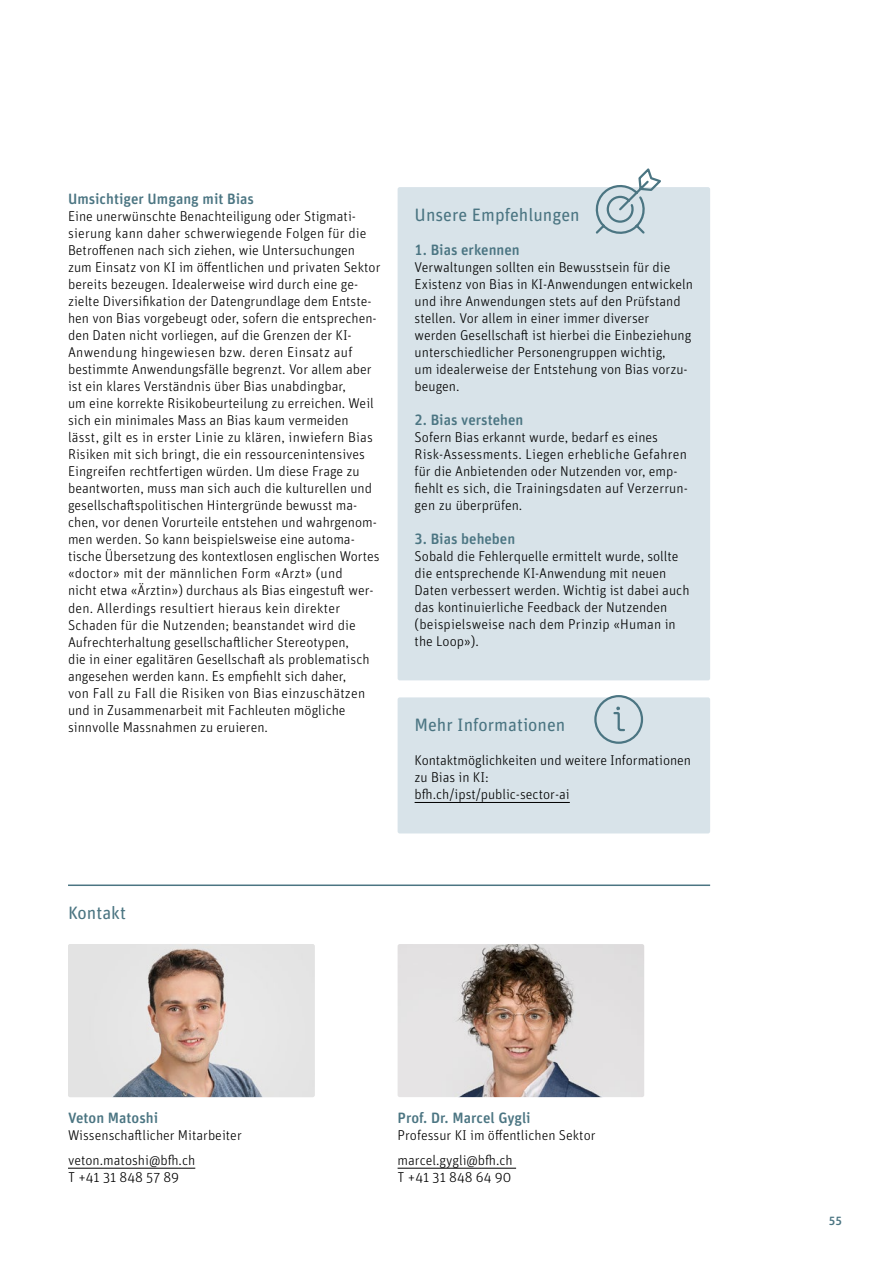
<style>
.page{position:relative;width:893px;height:1263px;background:#fff}
.page>*{position:absolute;margin:0;border:0;box-sizing:border-box;transform-origin:0 0}
.t1{font:18px "Unit Rounded Pro";color:#4b7582}
.t2{font:500 15px "Unit Rounded Pro";color:#4b7582}
.t3{font:300 14.25px/17px "Unit Rounded Pro";color:#000}
.t4{font:500 12px "Unit Rounded Pro";color:#4b7582}
</style>
<div class="page">
<div style="left:398px;top:697px;width:312px;height:136px;background:#d8e3e9;border-radius:2px"></div>
<hr style="left:415px;top:802px;width:155px;height:1px;background:#000">
<svg style="left:593px;top:695px;width:51px;height:49px"></svg>
<div style="left:398px;top:187px;width:312px;height:493px;background:#d8e3e9;border-radius:2px"></div>
<svg style="left:595px;top:168px;width:66px;height:66px"></svg>
<hr style="left:68px;top:884px;width:642px;height:2px;background:#4b7582">
<hr style="left:68px;top:1168px;width:127px;height:1px;background:#000">
<hr style="left:398px;top:1168px;width:118px;height:1px;background:#000">
<img style="left:398px;top:944px;width:246px;height:153px">
<img style="left:68px;top:944px;width:247px;height:153px">
<p class="t2" style="left:68px;top:188px;width:187px">Umsichtiger Umgang mit Bias</p>
<p class="t3" style="left:68px;top:207px;width:314px">Eine unerwünschte Benachteiligung oder Stigmati&shy;sierung kann daher schwerwiegende Folgen für die Betroffenen nach sich ziehen, wie Untersuchungen zum Einsatz von KI im öffentlichen und privaten Sektor bereits bezeugen. Idealerweise wird durch eine ge&shy;zielte Diversifikation der Datengrundlage dem Entste&shy;hen von Bias vorgebeugt oder, sofern die entsprechen&shy;den Daten nicht vorliegen, auf die Grenzen der KI-- Anwendung hingewiesen bzw. deren Einsatz auf bestimmte Anwendungsfälle begrenzt. Vor allem aber ist ein klares Verständnis über Bias unabdingbar,<br>um eine korrekte Risikobeurteilung zu erreichen. Weil sich ein minimales Mass an Bias kaum vermeiden lässt, gilt es in erster Linie zu klären, inwiefern Bias Risiken mit sich bringt, die ein ressourcenintensives Eingreifen rechtfertigen würden. Um diese Frage zu beantworten, muss man sich auch die kulturellen und gesellschaftspolitischen Hintergründe bewusst ma&shy;chen, vor denen Vorurteile entstehen und wahrgenom&shy;men werden. So kann beispielsweise eine automa&shy;tische Übersetzung des kontextlosen englischen Wortes «doctor» mit der männlichen Form «Arzt» (und<br>nicht etwa «Ärztin») durchaus als Bias eingestuft wer&shy;den. Allerdings resultiert hieraus kein direkter Schaden für die Nutzenden; beanstandet wird die Aufrechterhaltung gesellschaftlicher Stereotypen,<br>die in einer egalitären Gesellschaft als problematisch angesehen werden kann. Es empfiehlt sich daher,<br>von Fall zu Fall die Risiken von Bias einzuschätzen und in Zusammenarbeit mit Fachleuten mögliche sinnvolle Massnahmen zu eruieren.</p>
<p class="t1" style="left:415px;top:202px;width:167px">Unsere Empfehlungen</p>
<p class="t2" style="left:415px;top:239px;width:107px">1. Bias erkennen</p>
<p class="t3" style="left:415px;top:258px;width:280px">Verwaltungen sollten ein Bewusstsein für die Existenz von Bias in KI-Anwendungen entwickeln und ihre Anwendungen stets auf den Prüfstand stellen. Vor allem in einer immer diverser werden Gesellschaft ist hierbei die Einbeziehung unterschiedlicher Personengruppen wichtig,<br>um idealerweise der Entstehung von Bias vorzu&shy;beugen.</p>
<p class="t2" style="left:415px;top:409px;width:110px">2. Bias verstehen</p>
<p class="t3" style="left:415px;top:429px;width:275px">Sofern Bias erkannt wurde, bedarf es eines Risk-Assessments. Liegen erhebliche Gefahren für die Anbietenden oder Nutzenden vor, emp&shy;fiehlt es sich, die Trainingsdaten auf Verzerrun&shy;gen zu überprüfen.</p>
<p class="t2" style="left:415px;top:528px;width:102px">3. Bias beheben</p>
<p class="t3" style="left:415px;top:548px;width:276px">Sobald die Fehlerquelle ermittelt wurde, sollte die entsprechende KI-Anwendung mit neuen Daten verbessert werden. Wichtig ist dabei auch das kontinuierliche Feedback der Nutzenden (beispielsweise nach dem Prinzip «Human in the Loop»).</p>
<p class="t1" style="left:415px;top:713px;width:152px">Mehr Informationen</p>
<p class="t3" style="left:415px;top:752px;width:278px">Kontaktmöglichkeiten und weitere Informationen zu Bias in KI:<br>bfh.ch/ipst/public-sector-ai</p>
<p class="t1" style="left:68px;top:900px;width:59px">Kontakt</p>
<p class="t2" style="left:68px;top:1107px;width:92px">Veton Matoshi</p>
<p class="t3" style="left:68px;top:1122px;width:175px;line-height:25.5px">Wissenschaftlicher Mitarbeiter veton.matoshi@bfh.ch</p>
<p class="t3" style="left:68px;top:1168px;width:113px">T +41 31 848 57 89</p>
<p class="t2" style="left:398px;top:1107px;width:135px">Prof. Dr. Marcel Gygli</p>
<p class="t3" style="left:398px;top:1122px;width:200px;line-height:25.5px">Professur KI im öffentlichen Sektor marcel.gygli@bfh.ch</p>
<p class="t3" style="left:398px;top:1168px;width:115px">T +41 31 848 64 90</p>
<p class="t4" style="left:829px;top:1212px;width:15px">55</p>
</div>
